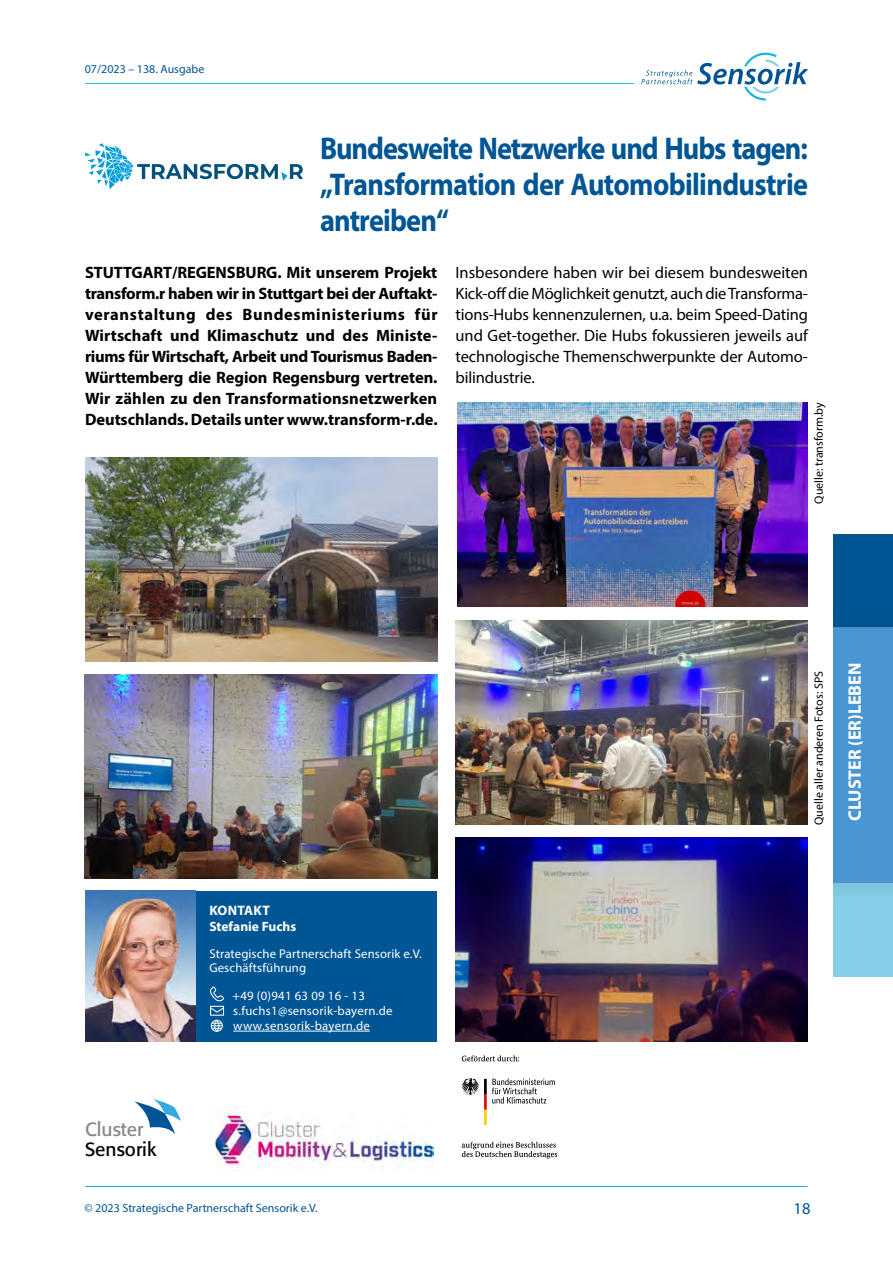
<style>
.page{position:relative;width:893px;height:1263px;background:#fff}
.page>*{position:absolute;margin:0;border:0;box-sizing:border-box;transform-origin:0 0}
.t1{font:700 31.5px/36px "Myriad Pro";letter-spacing:-.025em;color:#005595;text-align:justify;scale:.9 1}
.t2{font:18.9px/19.8px "Formata";color:#000}
.t3{font:700 18px "Myriad Pro";color:#fff}
.t4{font:700 16.5px/21px "Myriad Pro";letter-spacing:-.005em;color:#000;text-align:justify}
.t5{font:16.5px/21px "Myriad Pro";letter-spacing:-.005em;color:#000;text-align:justify}
.t6{font:16.5px "Myriad Pro";color:#005595}
.t7{font:700 13.8px "Myriad Pro";letter-spacing:.02em;color:#fff}
.t8{font:700 13.5px "Myriad Pro";color:#fff}
.t9{font:12.75px "Myriad Pro";letter-spacing:.01em;color:#fff}
.t10{font:12px "Myriad Pro";color:#005595}
.t11{font:12px "Myriad Pro";color:#000}
.s1{color:#878787}
</style>
<div class="page">
<svg style="left:641px;top:53px;width:167px;height:48px"></svg>
<hr style="left:86px;top:83px;width:548px;height:1px;background:#1dbadf">
<hr style="left:86px;top:1186px;width:721px;height:1px;background:#16a8de">
<div style="left:833px;top:628px;width:60px;height:255px;background:#4a96d2"></div>
<div style="left:833px;top:534px;width:60px;height:94px;background:#005695"></div>
<div style="left:833px;top:883px;width:60px;height:93px;background:#85cfe8"></div>
<svg style="left:462px;top:1055px;width:57px;height:6px"></svg>
<svg style="left:462px;top:1142px;width:95px;height:16px"></svg>
<svg style="left:461px;top:1078px;width:94px;height:47px"></svg>
<img style="left:85px;top:675px;width:352px;height:204px">
<img style="left:456px;top:621px;width:352px;height:204px">
<img style="left:85px;top:457px;width:352px;height:204px">
<img style="left:456px;top:837px;width:352px;height:204px">
<img style="left:458px;top:402px;width:350px;height:204px">
<div style="left:195px;top:891px;width:241px;height:150px;background:#005695"></div>
<hr style="left:233px;top:1031px;width:137px;height:1px;background:#fff">
<svg style="left:210px;top:986px;width:15px;height:46px"></svg>
<img style="left:85px;top:891px;width:110px;height:150px">
<svg style="left:135px;top:1099px;width:46px;height:35px"></svg>
<img style="left:215px;top:1108px;width:218px;height:63px">
<svg style="left:85px;top:143px;width:218px;height:46px"></svg>
<p class="t10" style="left:85px;top:62px;width:121px">07/2023 – 138. Ausgabe</p>
<p class="t1" style="left:320px;top:129px;width:544px">Bundesweite Netzwerke und Hubs tagen: „Transformation der Automobilindustrie antreiben“</p>
<p class="t4" style="left:85px;top:262px;width:354px">STUTTGART/REGENSBURG. Mit unserem Projekt transform.r haben wir in Stuttgart bei der Auftakt&shy;veranstaltung des Bundesministeriums für Wirtschaft und Klimaschutz und des Ministe&shy;riums für Wirtschaft, Arbeit und Tourismus Baden-Württemberg die Region Regensburg vertreten.<br>Wir zählen zu den Transformationsnetzwerken Deutschlands. Details unter www.transform-r.de.</p>
<p class="t5" style="left:455px;top:262px;width:354px">Insbesondere haben wir bei diesem bundesweiten Kick-off die Möglichkeit genutzt, auch die Transforma&shy;tions-Hubs kennenzulernen, u.a. beim Speed-Dating und Get-together. Die Hubs fokussieren jeweils auf technologische Themenschwerpunkte der Automo&shy;bilindustrie.</p>
<p class="t11" style="left:811px;top:504px;width:103px;rotate:-90deg">Quelle: transform.by</p>
<p class="t7" style="left:209px;top:901px;width:62px">KONTAKT</p>
<p class="t8" style="left:209px;top:918px;width:88px">Stefanie Fuchs</p>
<p class="t9" style="left:209px;top:946px;width:214px">Strategische Partnerschaft Sensorik e.V.</p>
<p class="t9" style="left:209px;top:960px;width:98px">Geschäftsführung</p>
<p class="t9" style="left:232px;top:988px;width:134px">+49 (0)941 63 09 16 - 13</p>
<p class="t9" style="left:233px;top:1003px;width:161px">s.fuchs1@sensorik-bayern.de</p>
<p class="t9" style="left:233px;top:1018px;width:138px">www.sensorik-bayern.de</p>
<p class="t11" style="left:811px;top:825px;width:155px;rotate:-90deg">Quelle aller anderen Fotos: SPS</p>
<p class="t3" style="left:843px;top:821px;width:160px;rotate:-90deg">CLUSTER (ER)LEBEN</p>
<p class="t2" style="left:85px;top:1119px;width:73px"><span class="s1">Cluster<br></span>Sensorik</p>
<p class="t10" style="left:85px;top:1201px;width:235px">© 2023 Strategische Partnerschaft Sensorik e.V.</p>
<p class="t6" style="left:793px;top:1198px;width:18px">18</p>
</div>
